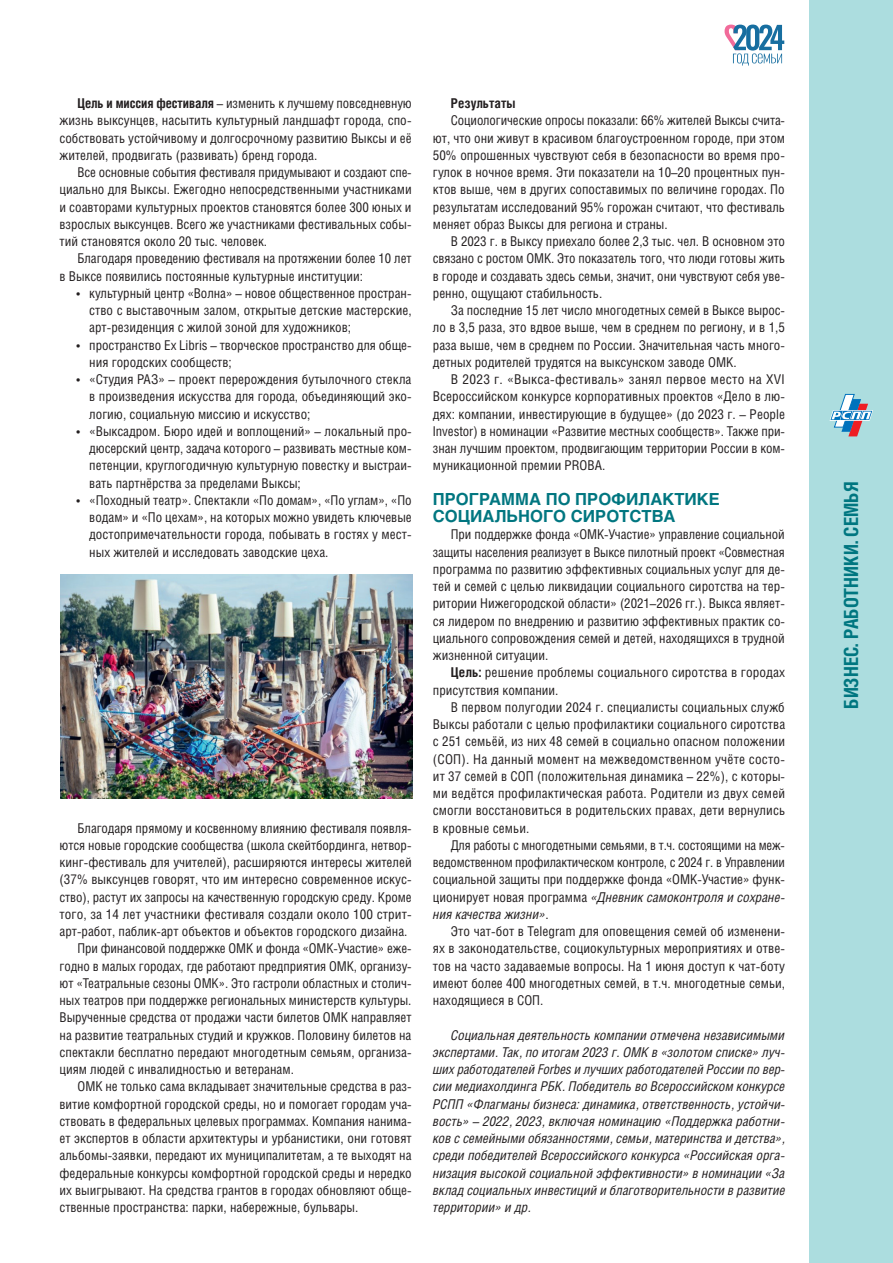
<style>
.page{position:relative;width:893px;height:1263px;background:#fff}
.page>*{position:absolute;margin:0;border:0;box-sizing:border-box;transform-origin:0 0}
.t1{font:700 19.5px "Helios Cond C";color:#007680}
.t2{font:700 16.5px/17.2px "Helios C";color:#007680}
.t3{font:13.5px/17.2px "Helios Cond C";color:#231f20;text-align:justify}
.t4{font:italic 13.5px/17.2px "Helios Cond C";color:#231f20;text-align:justify}
.t5{font:700 13.5px "Helios Cond C";color:#231f20}
.s1{font-weight:700}
.s2{font-style:italic}
</style>
<div class="page">
<div style="left:809px;top:0;width:84px;height:1263px;background:#acdddf"></div>
<svg style="left:829px;top:394px;width:44px;height:42px"></svg>
<svg style="left:725px;top:25px;width:59px;height:41px"></svg>
<img style="left:60px;top:574px;width:352px;height:224px">
<p class="t3" style="left:60px;top:94px;width:354px;text-indent:18px"><span class="s1">Цель и миссия фестиваля</span> – изменить к лучшему повседневную жизнь выксунцев, насытить культурный ландшафт города, спо&shy;собствовать устойчивому и долгосрочному развитию Выксы и её жителей, продвигать (развивать) бренд города.</p>
<p class="t3" style="left:60px;top:163px;width:354px;text-indent:18px">Все основные события фестиваля придумывают и создают спе&shy;циально для Выксы. Ежегодно непосредственными участниками и соавторами культурных проектов становятся более 300 юных и взрослых выксунцев. Всего же участниками фестивальных собы&shy;тий становятся около 20 тыс. человек.</p>
<p class="t3" style="left:60px;top:250px;width:354px;text-indent:18px">Благодаря проведению фестиваля на протяжении более 10 лет в Выксе появились постоянные культурные институции:</p>
<p class="t3" style="left:89px;top:284px;width:324px;text-indent:-13px">• культурный центр «Волна» – новое общественное простран&shy;ство с выставочным залом, открытые детские мастерские, арт-резиденция с жилой зоной для художников;</p>
<p class="t3" style="left:89px;top:336px;width:324px;text-indent:-13px">• пространство Ex Libris – творческое пространство для обще&shy;ния городских сообществ;</p>
<p class="t3" style="left:89px;top:370px;width:324px;text-indent:-13px">• «Студия РАЗ» – проект перерождения бутылочного стекла в произведения искусства для города, объединяющий эко&shy;логию, социальную миссию и искусство;</p>
<p class="t3" style="left:89px;top:422px;width:324px;text-indent:-13px">• «Выксадром. Бюро идей и воплощений» – локальный про&shy;дюсерский центр, задача которого – развивать местные ком&shy;петенции, круглогодичную культурную повестку и выстраи&shy;вать партнёрства за пределами Выксы;</p>
<p class="t3" style="left:89px;top:491px;width:324px;text-indent:-13px">• «Походный театр». Спектакли «По домам», «По углам», «По водам» и «По цехам», на которых можно увидеть ключевые достопримечательности города, побывать в гостях у мест&shy;ных жителей и исследовать заводские цеха.</p>
<p class="t3" style="left:78px;top:819px;width:336px">Благодаря прямому и косвенному влиянию фестиваля появля-</p>
<p class="t3" style="left:60px;top:836px;width:354px">ются новые городские сообщества (школа скейтбординга, нетвор-</p>
<p class="t3" style="left:60px;top:853px;width:354px">кинг-фестиваль для учителей), расширяются интересы жителей</p>
<p class="t3" style="left:60px;top:871px;width:354px">(37% выксунцев говорят, что им интересно современное искус-</p>
<p class="t3" style="left:60px;top:888px;width:354px">ство), растут их запросы на качественную городскую среду. Кроме</p>
<p class="t3" style="left:60px;top:905px;width:353px">того, за 14 лет участники фестиваля создали около 100 стрит-</p>
<p class="t3" style="left:60px;top:922px;width:349px">арт-работ, паблик-арт объектов и объектов городского дизайна.</p>
<p class="t3" style="left:78px;top:940px;width:336px">При финансовой поддержке ОМК и фонда «ОМК-Участие» еже-</p>
<p class="t3" style="left:60px;top:957px;width:354px">годно в малых городах, где работают предприятия ОМК, организу-</p>
<p class="t3" style="left:60px;top:974px;width:354px">ют «Театральные сезоны ОМК». Это гастроли областных и столич-</p>
<p class="t3" style="left:60px;top:991px;width:353px">ных театров при поддержке региональных министерств культуры.</p>
<p class="t3" style="left:60px;top:1009px;width:354px">Вырученные средства от продажи части билетов ОМК направляет</p>
<p class="t3" style="left:60px;top:1026px;width:353px">на развитие театральных студий и кружков. Половину билетов на</p>
<p class="t3" style="left:60px;top:1043px;width:354px">спектакли бесплатно передают многодетным семьям, организа-</p>
<p class="t3" style="left:60px;top:1060px;width:236px">циям людей с инвалидностью и ветеранам.</p>
<p class="t3" style="left:78px;top:1078px;width:336px">ОМК не только сама вкладывает значительные средства в раз-</p>
<p class="t3" style="left:60px;top:1095px;width:354px">витие комфортной городской среды, но и помогает городам уча-</p>
<p class="t3" style="left:60px;top:1112px;width:354px">ствовать в федеральных целевых программах. Компания нанима-</p>
<p class="t3" style="left:60px;top:1129px;width:354px">ет экспертов в области архитектуры и урбанистики, они готовят</p>
<p class="t3" style="left:60px;top:1147px;width:354px">альбомы-заявки, передают их муниципалитетам, а те выходят на</p>
<p class="t3" style="left:60px;top:1164px;width:354px">федеральные конкурсы комфортной городской среды и нередко</p>
<p class="t3" style="left:60px;top:1181px;width:354px">их выигрывают. На средства грантов в городах обновляют обще-</p>
<p class="t3" style="left:60px;top:1198px;width:300px">ственные пространства: парки, набережные, бульвары.</p>
<p class="t5" style="left:451px;top:95px;width:66px">Результаты</p>
<p class="t3" style="left:433px;top:112px;width:354px;text-indent:18px">Социологические опросы показали: 66% жителей Выксы счита&shy;ют, что они живут в красивом благоустроенном городе, при этом 50% опрошенных чувствуют себя в безопасности во время про&shy;гулок в ночное время. Эти показатели на 10–20 процентных пун&shy;ктов выше, чем в других сопоставимых по величине городах. По результатам исследований 95% горожан считают, что фестиваль меняет образ Выксы для региона и страны.</p>
<p class="t3" style="left:433px;top:232px;width:354px;text-indent:18px">В 2023 г. в Выксу приехало более 2,3 тыс. чел. В основном это связано с ростом ОМК. Это показатель того, что люди готовы жить в городе и создавать здесь семьи, значит, они чувствуют себя уве&shy;ренно, ощущают стабильность.</p>
<p class="t3" style="left:433px;top:301px;width:354px;text-indent:18px">За последние 15 лет число многодетных семей в Выксе вырос&shy;ло в 3,5 раза, это вдвое выше, чем в среднем по региону, и в 1,5 раза выше, чем в среднем по России. Значительная часть много&shy;детных родителей трудятся на выксунском заводе ОМК.</p>
<p class="t3" style="left:433px;top:370px;width:354px;text-indent:18px">В 2023 г. «Выкса-фестиваль» занял первое место на XVI Всероссийском конкурсе корпоративных проектов «Дело в лю&shy;дях: компании, инвестирующие в будущее» (до 2023 г. – People Investor) в номинации «Развитие местных сообществ». Также при&shy;знан лучшим проектом, продвигающим территории России в ком&shy;муникационной премии PROBA.</p>
<p class="t2" style="left:433px;top:490px;width:288px">ПРОГРАММА ПО ПРОФИЛАКТИКЕ<br>СОЦИАЛЬНОГО СИРОТСТВА</p>
<p class="t3" style="left:433px;top:526px;width:354px;text-indent:18px">При поддержке фонда «ОМК-Участие» управление социальной защиты населения реализует в Выксе пилотный проект «Совместная программа по развитию эффективных социальных услуг для де&shy;тей и семей с целью ликвидации социального сиротства на тер&shy;ритории Нижегородской области» (2021–2026 гг.). Выкса являет&shy;ся лидером по внедрению и развитию эффективных практик со&shy;циального сопровождения семей и детей, находящихся в трудной жизненной ситуации.</p>
<p class="t3" style="left:433px;top:664px;width:354px;text-indent:18px"><span class="s1">Цель:</span> решение проблемы социального сиротства в городах присутствия компании.</p>
<p class="t3" style="left:433px;top:698px;width:354px;text-indent:18px">В первом полугодии 2024 г. специалисты социальных служб Выксы работали с целью профилактики социального сиротства с 251 семьёй, из них 48 семей в социально опасном положении (СОП). На данный момент на межведомственном учёте состо&shy;ит 37 семей в СОП (положительная динамика – 22%), с которы&shy;ми ведётся профилактическая работа. Родители из двух семей смогли восстановиться в родительских правах, дети вернулись в кровные семьи.</p>
<p class="t3" style="left:433px;top:836px;width:354px;text-indent:18px">Для работы с многодетными семьями, в т.ч. состоящими на меж&shy;ведомственном профилактическом контроле, с 2024 г. в Управлении социальной защиты при поддержке фонда «ОМК-Участие» функ&shy;ционирует новая программа <span class="s2">«Дневник самоконтроля и сохране&shy;ния качества жизни»</span>.</p>
<p class="t3" style="left:433px;top:922px;width:354px;text-indent:18px">Это чат-бот в Telegram для оповещения семей об изменени&shy;ях в законодательстве, социокультурных мероприятиях и отве&shy;тов на часто задаваемые вопросы. На 1 июня доступ к чат-боту имеют более 400 многодетных семей, в т.ч. многодетные семьи, находящиеся в СОП.</p>
<p class="t4" style="left:433px;top:1026px;width:354px;text-indent:18px">Социальная деятельность компании отмечена независимыми экспертами. Так, по итогам 2023 г. ОМК в «золотом списке» луч&shy;ших работодателей Forbes и лучших работодателей России по вер&shy;сии медиахолдинга РБК. Победитель во Всероссийском конкурсе РСПП «Флагманы бизнеса: динамика, ответственность, устойчи&shy;вость» – 2022, 2023, включая номинацию «Поддержка работни&shy;ков с семейными обязанностями, семьи, материнства и детства», среди победителей Всероссийского конкурса «Российская орга&shy;низация высокой социальной эффективности» в номинации «За вклад социальных инвестиций и благотворительности в развитие территории» и др.</p>
<h1 class="t1" style="left:840px;top:709px;width:229px;rotate:-90deg">БИЗНЕС. РАБОТНИКИ. СЕМЬЯ</h1>
</div>
